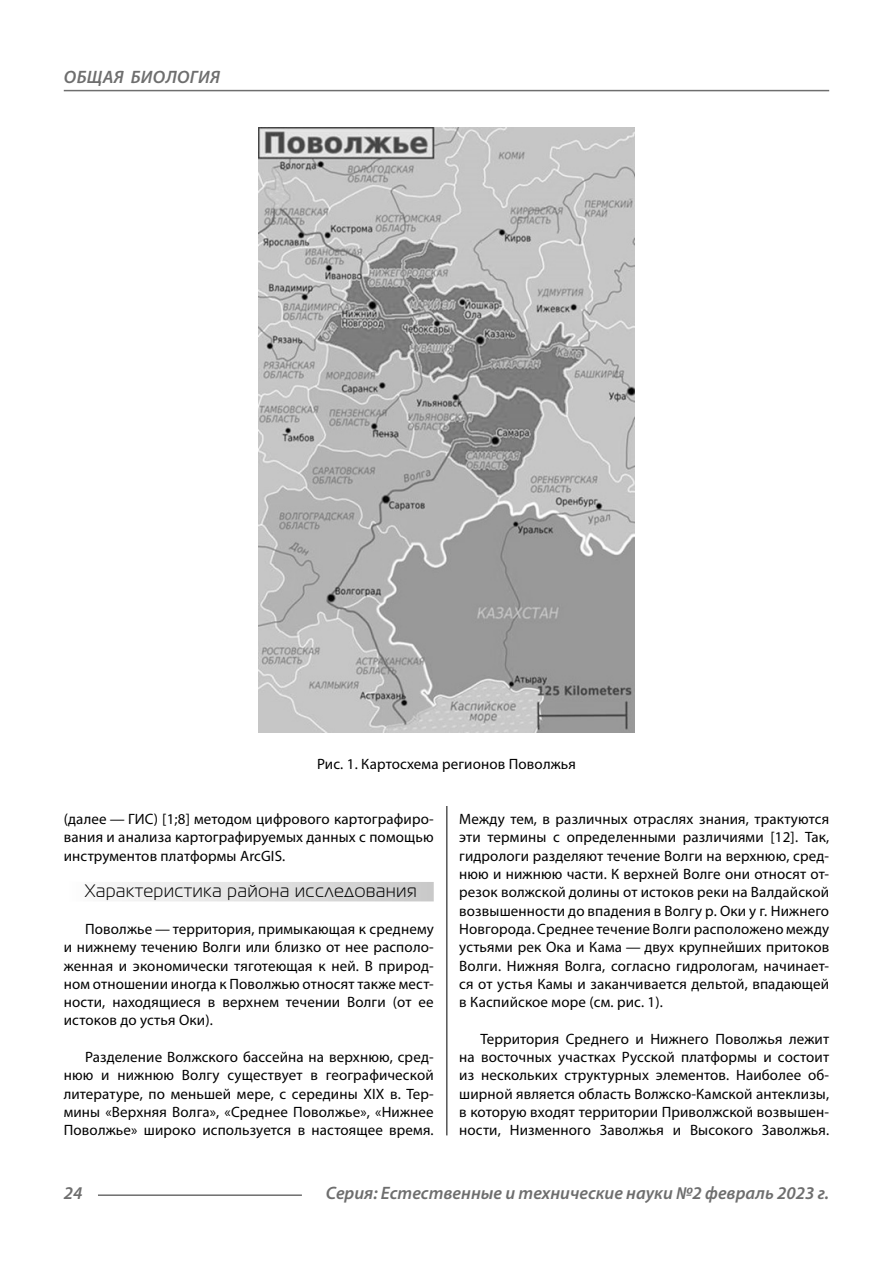
<style>
.page{position:relative;width:893px;height:1263px;background:#fff}
.page>*{position:absolute;margin:0;border:0;box-sizing:border-box;transform-origin:0 0}
.t1{font:italic 600 18px "Myriad Pro";color:#6e6e6e}
.Subheader{font:18px "Magistral C";letter-spacing:.05em;color:#000}
.t2{font:italic 600 18px "Myriad Pro";letter-spacing:.02em;color:#6e6e6e}
.Normal{font:15px/18.3px "Myriad Pro";letter-spacing:.01em;color:#000;text-align:justify}
.podpis{font:15px "Myriad Pro";letter-spacing:.01em;color:#000}
</style>
<div class="page">
<hr style="left:446px;top:128px;width:1px;height:1007px;background:#000">
<div style="left:64px;top:882px;width:370px;height:19px;background:linear-gradient(to right,#fdfdfd,#c8c8c8)"></div>
<img style="left:258px;top:128px;width:377px;height:604px">
<hr style="left:98px;top:1194px;width:204px;height:2px;background:#6e6e6e">
<hr style="left:64px;top:90px;width:765px;height:1px;background:#6e6e6e">
<p class="t2" style="left:64px;top:66px;width:157px">ОБЩАЯ БИОЛОГИЯ</p>
<p class="podpis" style="left:317px;top:755px;width:260px">Рис. 1. Картосхема регионов Поволжья</p>
<p class="Normal" style="left:64px;top:809px;width:371px">(далее — ГИС) [1;8] методом цифрового картографиро&shy;вания и анализа картографируемых данных с помощью инструментов платформы ArcGIS.</p>
<p class="Subheader" style="left:85px;top:881px;width:333px">Характеристика района исследования</p>
<p class="Normal" style="left:64px;top:919px;width:371px;text-indent:21px">Поволжье — территория, примыкающая к среднему и нижнему течению Волги или близко от нее располо&shy;женная и экономически тяготеющая к ней. В природ&shy;ном отношении иногда к Поволжью относят также мест&shy;ности, находящиеся в верхнем течении Волги (от ее истоков до устья Оки).</p>
<p class="Normal" style="left:64px;top:1048px;width:371px;text-indent:21px">Разделение Волжского бассейна на верхнюю, сред&shy;нюю и нижнюю Волгу существует в географической литературе, по меньшей мере, с середины XIX в. Тер&shy;мины «Верхняя Волга», «Среднее Поволжье», «Нижнее Поволжье» широко используется в настоящее время.</p>
<p class="Normal" style="left:459px;top:809px;width:371px">Между тем, в различных отраслях знания, трактуются эти термины с определенными различиями [12]. Так, гидрологи разделяют течение Волги на верхнюю, сред&shy;нюю и нижнюю части. К верхней Волге они относят от&shy;резок волжской долины от истоков реки на Валдайской возвышенности до впадения в Волгу р. Оки у г. Нижнего Новгорода. Среднее течение Волги расположено между устьями рек Ока и Кама — двух крупнейших притоков Волги. Нижняя Волга, согласно гидрологам, начинает&shy;ся от устья Камы и заканчивается дельтой, впадающей в Каспийское море (см. рис. 1).</p>
<p class="Normal" style="left:459px;top:1029px;width:371px;text-indent:21px">Территория Среднего и Нижнего Поволжья лежит на восточных участках Русской платформы и состоит из нескольких структурных элементов. Наиболее об&shy;ширной является область Волжско-Камской антеклизы, в которую входят территории Приволжской возвышен&shy;ности, Низменного Заволжья и Высокого Заволжья.</p>
<p class="t1" style="left:64px;top:1182px;width:20px">24</p>
<p class="t1" style="left:326px;top:1182px;width:505px">Серия: Естественные и технические науки №2 февраль 2023 г.</p>
</div>
